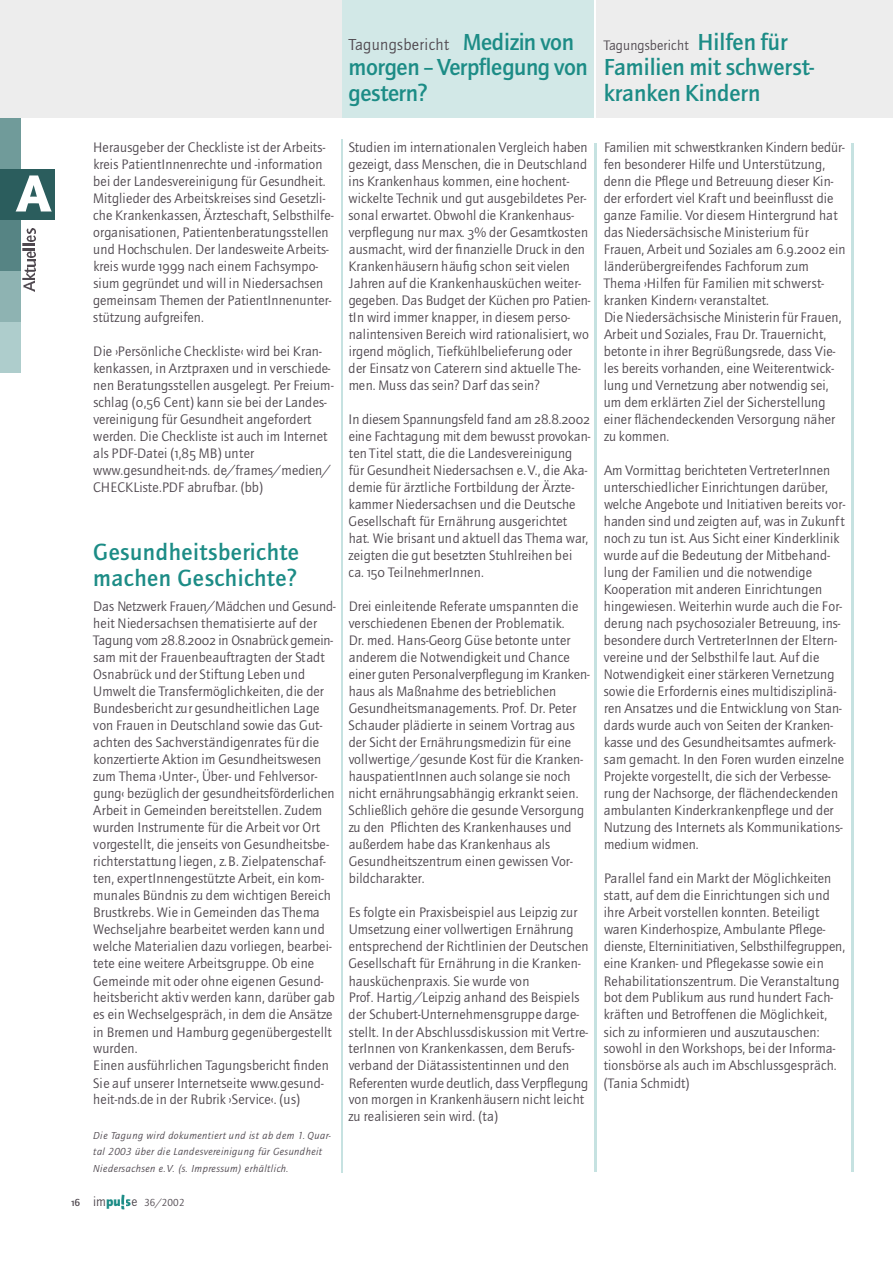
<style>
.page{position:relative;width:893px;height:1263px;background:#fff}
.page>*{position:absolute;margin:0;border:0;box-sizing:border-box;transform-origin:0 0}
.t1{font:900 54px "Quay Itc T";color:#fff}
.t2{font:700 24px/25.5px "Quay Itc T";color:#1c8c86}
.t3{font:16.5px "Quay Itc T";color:#4f484f}
.t4{font:14.25px/17px "Quay Itc T";color:#4f484f}
.t5{font:italic 10.5px/16.8px "Quay Itc T";letter-spacing:.035em;color:#4f484f}
.t6{font:10.5px "Quay Itc T";color:#4f484f}
.s1{font-weight:700;font-size:24px;color:#1c8c86}
.s2{font-family:"Quay Itc SCT"}
.s3{font-family:"Quay Itc SCT";font-weight:700}
.s4{font-size:13.5px}
.s5{font-weight:900;font-size:13.5px;color:#1c8c86}
</style>
<div class="page">
<img style="left:121px;top:1194px;width:4px;height:16px">
<hr style="left:341px;top:139px;width:2px;height:1033px;background:#c6e2e1">
<hr style="left:594px;top:144px;width:2px;height:1028px;background:#c6e2e1">
<hr style="left:851px;top:144px;width:2px;height:1028px;background:#c6e2e1">
<img style="left:22px;top:260px;width:13px;height:31px">
<img style="left:26px;top:251px;width:9px;height:7px">
<svg style="left:22px;top:244px;width:13px;height:6px"></svg>
<img style="left:26px;top:229px;width:9px;height:13px">
<div style="left:0;top:169px;width:55px;height:51px;background:#2b5d5d"></div>
<div style="left:0;top:118px;width:21px;height:51px;background:#709b9a"></div>
<div style="left:0;top:220px;width:21px;height:51px;background:#568484"></div>
<div style="left:0;top:271px;width:21px;height:51px;background:#8eb3b2"></div>
<div style="left:0;top:322px;width:21px;height:51px;background:#aecdcc"></div>
<div style="left:0;top:0;width:341px;height:118px;background:#ededed"></div>
<div style="left:343px;top:0;width:251px;height:118px;background:#d2e8e7"></div>
<div style="left:596px;top:0;width:296px;height:118px;background:#ededed"></div>
<h1 class="t1" style="left:16px;top:175px;width:36px">A</h1>
<p class="t3" style="left:349px;top:39px;width:227px">Ta g u n g s b e r i cht <span class="s1">Medizin von</span></p>
<h2 class="t2" style="left:348px;top:57px;width:241px">m o rgen – Ve rp flegung vo n ge st e rn ?</h2>
<p class="t4" style="left:603px;top:38px;width:185px">Ta g u n g s b e r i cht <span class="s1">Hilfen für</span></p>
<h2 class="t2" style="left:603px;top:57px;width:212px">Familien mit schwerst&shy;kranken Kindern</h2>
<p class="t4" style="left:93px;top:140px;width:242px">H e r a u s geber der Check l i ste ist der Arbeits&shy;k reis Pa t i e n t I n n e n re ch te und -info r m a t i o n bei der Landesve reinigung für Gesundheit.<br>M i t glieder des Arbeitskreises sind Geset z l i&shy;che Kranke n kassen, Ärz te s ch a ft, Selbsth i l f e&shy;o rganisationen, Pa t i e n te n b e r a t u n g s ste l l e n und Hoch s chulen. Der landeswe i te Arbeits&shy;k reis wurde <span class="s2">19 9 9</span> n a ch einem Fa ch s y mp o&shy;sium ge gr ü n d et und will in Nieders a ch s e n gemeinsam Themen der Pa t i e n t I n n e n u n te r&shy;stützung aufgre i f e n .</p>
<p class="t4" style="left:93px;top:344px;width:242px">Die ›Pe rs ö n l i che Check l i ste‹ wird bei Kran&shy;ke n kassen, in Arz t p r a xen und in ve rs ch i e d e&shy;nen Beratungsstellen ausgelegt. Per Fre i u m&shy;s chlag (<span class="s2">0 , 5 6</span> Cent) kann sie bei der Landes&shy;ve reinigung für Gesundheit ange fo rd e rt<br>we rden. Die Check l i ste ist auch im Inte r n et als PDF- D a tei (<span class="s2">1, 8 5</span> MB) unter<br>w w w. gesundheit-nds. de/frames/medien/ CH E CK L i ste.PDF abru f b a r. (bb)</p>
<h2 class="t2" style="left:93px;top:542px;width:207px">G e s u n d h e i t s b e ri chte m a chen Gesch i ch t e ?</h2>
<p class="t4" style="left:93px;top:600px;width:244px">Das Netzwerk Frauen/Mädchen und Gesund&shy;heit Nieders a chsen th e m a t i s i e rte auf der Tagung vom <span class="s2">2 8 . 8 . 2 0 0 2</span> in Osnabrück ge m e i n&shy;sam mit der Fr a u e n b e a u ft r a g ten der Sta d t O s n a b r ü ck und der St i ftung Leben und Umwelt die Tr a n s f e r m ö gl i ch ke i ten, die der<br>B u n d e s b e r i cht zur ge s u n d h e i t l i chen Lage von Frauen in Deutschland sowie das Gut-<br>a ch ten des Sach ve rstä n d i ge n r a tes für die<br>ko n z e rt i e rte Aktion im Gesundheitswe s e n zum Thema ›Un te r-, Üb e r- und Fe h lve rs o r&shy;gung‹ bezügl i ch der ge s u n d h e i t s fö rd e rl i ch e n Arbeit in Gemeinden bere i t stellen. Zudem<br>w u rden Inst ru m e n te für die Arbeit vor Ort vo rge stellt, die jenseits von Gesundheitsbe&shy;r i ch te rstattung liegen, z.B. Zielpate n s ch a f&shy;ten, expert I n n e n ge st ü t z te Arbeit, ein ko m&shy;munales Bündnis zu dem wich t i gen Bere i ch B ru st k rebs. Wie in Gemeinden das Thema We ch s e l j a h re bearbeitet we rden kann und we l che Materialien dazu vo rl i e gen, bearbei&shy;tete eine we i te re Arbeitsgruppe. Ob eine Gemeinde mit oder ohne eigenen Gesund-<br>h e i t s b e r i cht aktiv we rden kann, darüber ga b es ein We ch s e l ge s p r ä ch, in dem die Ansätze in Bremen und Hamburg ge ge n ü b e rge ste l l t w u rden.<br>Einen ausführl i chen Ta g u n g s b e r i cht fin d e n Sie auf unserer Inte r n et s e i te www. ge s u n d&shy;heit-nds.de in der Rubrik ›Service‹. (us)</p>
<p class="t5" style="left:93px;top:1128px;width:239px">Die Tagung wird doku m e n t i e rt und ist ab dem 1. Q u a r&shy;tal 2003 über die Landesve reinigung für Gesundheit<br>N i e d e rs a chsen e.V. (s. Imp ressum) erh ä l t l i ch .</p>
<p class="t6" style="left:71px;top:1199px;width:115px"><span class="s3">1 6</span> <span class="s4">im</span><span class="s5">pu s</span><span class="s4">e</span> 3 6 / 2 0 0 2</p>
<p class="t4" style="left:348px;top:140px;width:243px">Studien im internationalen Ve rgl e i ch haben gezeigt, dass Menschen, die in Deutsch l a n d ins Krankenhaus kommen, eine hoch e n t -<br>w i cke l te Te chnik und gut ausge b i l d etes Pe r&shy;sonal erwa rtet. Obwohl die Kranke n h a u s -<br>ve rp flegung nur max. <span class="s2">3</span>% der Gesamtko ste n a u s m a cht, wird der finanzielle Dru ck in den K r a n kenhäusern häufig schon seit vielen<br>J a h ren auf die Kranke n h a u s kü chen we i te r&shy;ge geben. Das Budget der Kü chen pro Pa t i e n&shy;tIn wird immer knapper, in diesem pers o -<br>n a l i n te n s i ven Bere i ch wird rationalisiert, wo i rgend mögl i ch, Ti e f kü h l b e l i e f e rung oder der Einsatz von Cate rern sind aktuelle The&shy;men. Muss das sein? Darf das sein?</p>
<p class="t4" style="left:348px;top:413px;width:243px">In diesem Spannungsfeld fand am <span class="s2">28.8.2002 </span>eine Fa ch tagung mit dem bew u s st provo ka n&shy;ten Ti tel statt, die die Landesve reinigung für Gesundheit Nieders a chsen e.V., die Aka&shy;demie für ärz t l i che Fo rtbildung der Ärz te&shy;kammer Nieders a chsen und die Deutsch e<br>G e s e l l s ch a ft für Ernährung ausge r i ch tet hat. Wie brisant und aktuell das Thema wa r, z e i g ten die gut beset z ten St u h l reihen bei ca. <span class="s2">15 0</span> TeilnehmerInnen.</p>
<p class="t4" style="left:348px;top:600px;width:243px">D rei einleitende Re f e r a te umspannten die ve rs chiedenen Ebenen der Pro b l e m a t i k.<br>D r. med. Hans-Georg Güse beto n te unte r<br>a n d e rem die Not we n d i g keit und Chance einer guten Personalverpflegung im Kranken&shy;haus als Maßnahme des bet r i e b l i ch e n<br>G e s u n d h e i t s m a n a gements. Prof. Dr. Pete r<br>S chauder plädierte in seinem Vo rtrag aus der Sicht der Ernährungsmedizin für eine<br>vo l l we rt i ge/ gesunde Ko st für die Kranke n&shy;hauspatientInnen auch solange sie noch<br>n i cht ernährungsabhängig erkrankt seien.<br>S ch l i e ß l i ch ge h ö re die gesunde Ve rs o rg u n g zu den Pfli ch ten des Krankenhauses und<br>a u ß e rdem habe das Krankenhaus als<br>G e s u n d h e i t s z e n t rum einen gewissen Vo r-<br>b i l d ch a r a k te r.</p>
<p class="t4" style="left:348px;top:906px;width:242px">Es fo l g te ein Praxisbeispiel aus Leipzig zur Um s etzung einer vo l l we rt i gen Ernähru n g<br>e n t s p re chend der Richtlinien der Deutsch e n G e s e l l s ch a ft für Ernährung in die Kranke n&shy;h a u s kü ch e npraxis. Sie wurde von<br>P rof. Hart ig /Leipzig anhand des Beispiels der Sch u b e rt - Un te r n e h m e n s gruppe darge&shy;stellt. In der Ab s ch l u s s d i s kussion mit Ve rt re&shy;terInnen von Kranke n kassen, dem Beru fs - verband der Diäta s s i stentinnen und den Referenten wurde deutlich, dass Verpflegung von morgen in Krankenhäusern nicht leich t zu re a l i s i e ren sein wird. (ta )</p>
<p class="t4" style="left:603px;top:140px;width:243px">Familien mit schwerstkranken Kindern bedür&shy;fen besonderer Hilfe und Un te rst ü t z u n g , denn die Pfle ge und Bet reuung dieser Kin&shy;der erfo rd e rt viel Kraft und beeinflu s st die ganze Familie. Vor diesem Hinte rgrund hat das Nieders ä ch s i s che Ministerium für Frauen, Arbeit und Soziales am <span class="s2">6.9.2002</span> e i n l ä n d e r ü b e rgreifendes Fa ch fo rum zum Thema ›Hilfen für Familien mit sch we rst-<br>k r a n ken Kindern‹ ve r a n sta l tet.<br>Die Nieders ä ch s i s che Ministerin für Fr a u e n , Arbeit und Soziales, Frau Dr. Tr a u e r n i ch t ,<br>b eto n te in ihrer Begr ü ß u n g s rede, dass Vi e&shy;les bereits vo rhanden, eine We i te re n t w i ck&shy;lung und Ve r n etzung aber not wendig sei, um dem erk l ä rten Ziel der Sich e rste l l u n g einer flä ch e n d e ckenden Ve rs o rgung näher zu ko m m e n .</p>
<p class="t4" style="left:603px;top:464px;width:243px">Am Vo r m i t tag berich teten Ve rt rete r I n n e n<br>u n te rs ch i e d l i cher Einrich t u n gen darüber, we l che Ange b ote und Initiativen bereits vo r&shy;handen sind und zeigten auf, was in Zuku n ft n o ch zu tun ist. Aus Sicht einer Kinderk l i n i k w u rde auf die Bedeutung der Mitbehand&shy;lung der Familien und die not we n d i ge Kooperation mit anderen Einrich t u n gen<br>h i n gewiesen. We i te rhin wurde auch die Fo r&shy;d e rung nach psychosozialer Bet reuung, ins&shy;b e s o n d e re durch Ve rt reterInnen der Elte r n - ve reine und der Selbsthilfe laut. Auf die<br>Not we n d i g keit einer stä rke ren Ve r n et z u n g<br>s owie die Erfo rdernis eines multidisziplinä&shy;ren Ansatzes und die Entwicklung von Sta n&shy;d a rds wurde auch von Seiten der Kranke n&shy;kasse und des Gesundheitsamtes aufmerk&shy;sam ge m a cht. In den Fo ren wurden einzelne P ro j e k te vo rge stellt, die sich der Ve r b e s s e&shy;rung der Na ch s o rge, der flä ch e n d e cke n d e n a m b u l a n ten Kinderk r a n ke np fle ge und der Nutzung des Inte r n ets als Ko m m u n i ka t i o n s&shy;medium widmen.</p>
<p class="t4" style="left:603px;top:871px;width:243px">Parallel fand ein Markt der Mögl i ch ke i te n statt, auf dem die Einrich t u n gen sich und<br>i h re Arbeit vo rstellen ko n n ten. Bete i l i g t<br>wa ren Kinderhospize, Ambulante Pfle ge&shy;dienste, Elterninitiativen, Selbsthilfegruppen, eine Kranken- und Pfle ge kasse sowie ein<br>Re h a b i l i ta t i o n s z e n t rum. Die Ve r a n sta l t u n g b ot dem Publikum aus rund hundert Fa ch-<br>k r ä ften und Bet ro ffenen die Mögl i ch ke i t ,<br>s i ch zu info r m i e ren und auszuta u s ch e n :<br>s owohl in den Wo rkshops, bei der Info r m a-<br>t i o n s b ö rse als auch im Ab s ch l u s s ge s p r ä ch .<br>( Tania Sch m i d t )</p>
</div>
